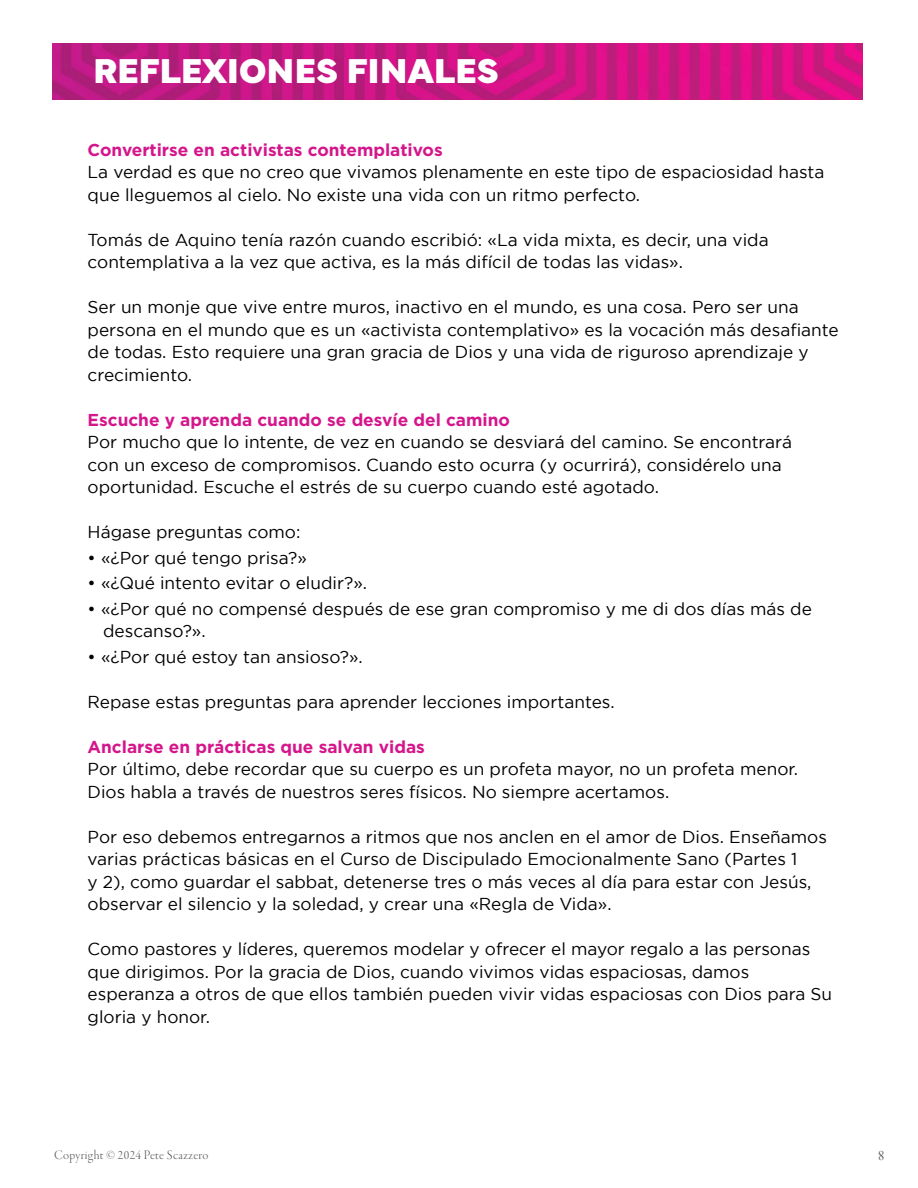
<style>
.page{position:relative;width:918px;height:1188px;background:#fff}
.page>*{position:absolute;margin:0;border:0;box-sizing:border-box;transform-origin:0 0}
.t1{font:900 36px "Mundial";color:#fff}
.t2{font:17.25px/22.5px "Gotham";color:#000}
.t3{font:700 17.25px "Gotham";color:#d5158b}
.t4{font:15px "Garamond Premr Pro Disp";color:#58595b}
.t5{font:13.5px "Garamond Premr Pro Lt Disp";letter-spacing:.025em;color:#58595b}
</style>
<div class="page">
<img style="left:52px;top:43px;width:810px;height:57px">
<h1 class="t1" style="left:93px;top:42px;width:407px">REFLEXIONES FINALES</h1>
<p class="t3" style="left:88px;top:140px;width:357px">Convertirse en activistas contemplativos</p>
<p class="t2" style="left:88px;top:161px;width:738px">La verdad es que no creo que vivamos plenamente en este tipo de espaciosidad hasta que lleguemos al cielo. No existe una vida con un ritmo perfecto.</p>
<p class="t2" style="left:88px;top:228px;width:683px">Tomás de Aquino tenía razón cuando escribió: «La vida mixta, es decir, una vida contemplativa a la vez que activa, es la más difícil de todas las vidas».</p>
<p class="t2" style="left:88px;top:296px;width:753px">Ser un monje que vive entre muros, inactivo en el mundo, es una cosa. Pero ser una persona en el mundo que es un «activista contemplativo» es la vocación más desafiante de todas. Esto requiere una gran gracia de Dios y una vida de riguroso aprendizaje y crecimiento.</p>
<p class="t3" style="left:88px;top:410px;width:424px">Escuche y aprenda cuando se desvíe del camino</p>
<p class="t2" style="left:88px;top:431px;width:706px">Por mucho que lo intente, de vez en cuando se desviará del camino. Se encontrará con un exceso de compromisos. Cuando esto ocurra (y ocurrirá), considérelo una oportunidad. Escuche el estrés de su cuerpo cuando esté agotado.</p>
<p class="t2" style="left:88px;top:521px;width:214px">Hágase preguntas como:</p>
<p class="t2" style="left:88px;top:546px;width:221px">• «¿Por qué tengo prisa?»</p>
<p class="t2" style="left:88px;top:572px;width:281px">• «¿Qué intento evitar o eludir?».</p>
<p class="t2" style="left:103px;top:597px;width:710px;text-indent:-16px">• «¿Por qué no compensé después de ese gran compromiso y me di dos días más de descanso?».</p>
<p class="t2" style="left:88px;top:645px;width:277px">• «¿Por qué estoy tan ansioso?».</p>
<p class="t2" style="left:88px;top:690px;width:529px">Repase estas preguntas para aprender lecciones importantes.</p>
<p class="t3" style="left:88px;top:737px;width:339px">Anclarse en prácticas que salvan vidas</p>
<p class="t2" style="left:88px;top:758px;width:712px">Por último, debe recordar que su cuerpo es un profeta mayor, no un profeta menor.<br>Dios habla a través de nuestros seres físicos. No siempre acertamos.</p>
<p class="t2" style="left:88px;top:825px;width:741px">Por eso debemos entregarnos a ritmos que nos anclen en el amor de Dios. Enseñamos varias prácticas básicas en el Curso de Discipulado Emocionalmente Sano (Partes 1<br>y 2), como guardar el sabbat, detenerse tres o más veces al día para estar con Jesús, observar el silencio y la soledad, y crear una «Regla de Vida».</p>
<p class="t2" style="left:88px;top:938px;width:746px">Como pastores y líderes, queremos modelar y ofrecer el mayor regalo a las personas que dirigimos. Por la gracia de Dios, cuando vivimos vidas espaciosas, damos esperanza a otros de que ellos también pueden vivir vidas espaciosas con Dios para Su gloria y honor.</p>
<p class="t5" style="left:54px;top:1147px;width:156px">Copyright © 2024 Pete Scazzero</p>
<p class="t4" style="left:878px;top:1147px;width:8px">8</p>
</div>
